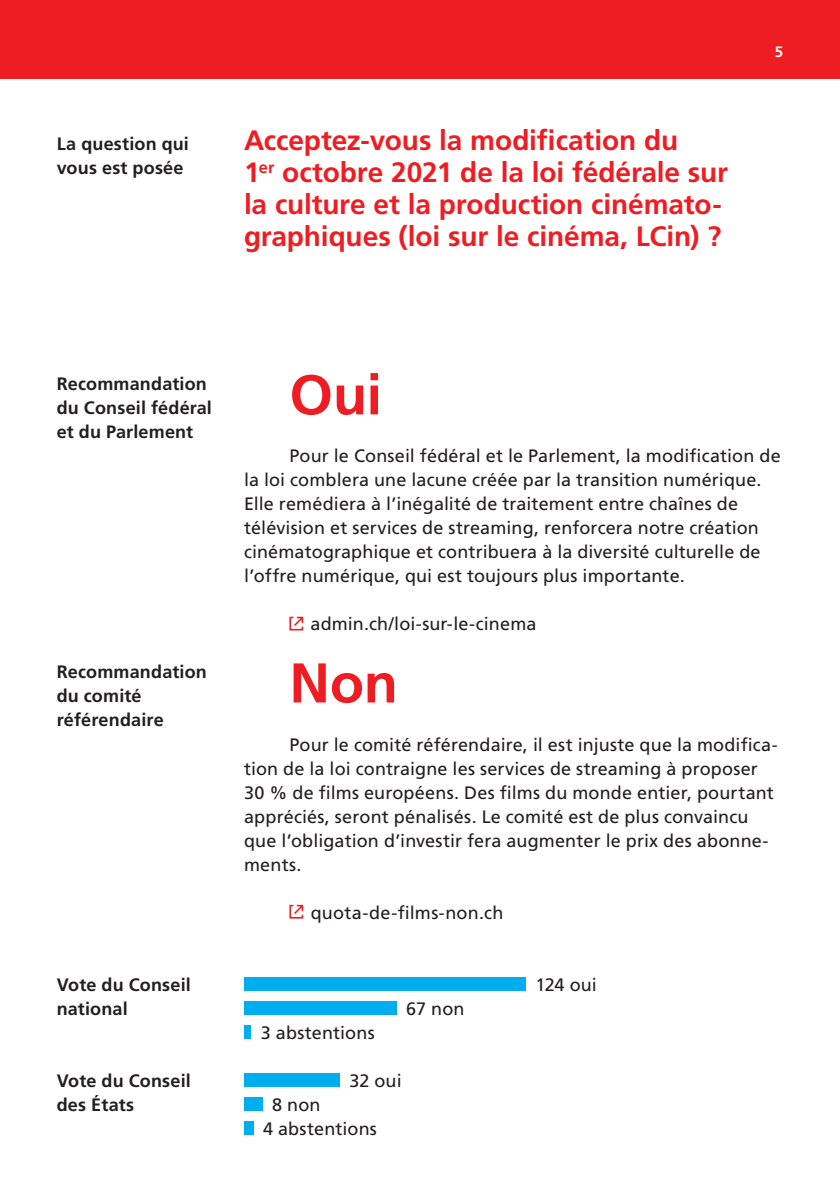
<style>
.page{position:relative;width:840px;height:1191px;background:#fff}
.page>*{position:absolute;margin:0;border:0;box-sizing:border-box;transform-origin:0 0}
.t1{font:700 56px "Frutiger LT Pro";letter-spacing:-.005em;color:#ee1d23}
.t2{font:700 28px/32px "Frutiger LT Pro";letter-spacing:-.005em;color:#ee1d23}
.t3{font:18px/24px "Frutiger LT Pro";letter-spacing:.005em;color:#231f20}
.t4{font:700 18px/24px "Frutiger LT Pro";letter-spacing:.01em;color:#231f20}
.t5{font:700 15px "Frutiger LT Pro";color:#fff}
</style>
<div class="page">
<div style="left:0;top:0;width:839px;height:78px;background:#ee1d23"></div>
<svg style="left:289px;top:616px;width:14px;height:14px"></svg>
<svg style="left:289px;top:904px;width:14px;height:14px"></svg>
<div style="left:244px;top:977px;width:281px;height:13px;background:#00aeef"></div>
<div style="left:244px;top:1001px;width:152px;height:13px;background:#00aeef"></div>
<div style="left:244px;top:1025px;width:7px;height:13px;background:#00aeef"></div>
<div style="left:244px;top:1073px;width:95px;height:13px;background:#00aeef"></div>
<div style="left:244px;top:1097px;width:18px;height:13px;background:#00aeef"></div>
<div style="left:244px;top:1121px;width:9px;height:13px;background:#00aeef"></div>
<p class="t4" style="left:57px;top:132px;width:134px">La question qui vous est posée</p>
<h2 class="t2" style="left:244px;top:125px;width:485px">Acceptez-vous la modification du<br>1<sup>er</sup> octobre 2021 de la loi fédérale sur la culture et la production cinémato&shy;graphiques (loi sur le cinéma, LCin) ?</h2>
<p class="t5" style="left:774px;top:43px;width:10px">5</p>
<p class="t4" style="left:57px;top:372px;width:157px">Recommandation du Conseil fédéral et du Parlement</p>
<p class="t4" style="left:57px;top:660px;width:152px">Recommandation du comité référendaire</p>
<p class="t4" style="left:57px;top:972px;width:135px">Vote du Conseil national</p>
<p class="t4" style="left:57px;top:1068px;width:135px">Vote du Conseil des États</p>
<h1 class="t1" style="left:289px;top:362px;width:94px">Oui</h1>
<p class="t3" style="left:244px;top:444px;width:538px;text-indent:45px">Pour le Conseil fédéral et le Parlement, la modification de la loi comblera une lacune créée par la transition numérique.<br>Elle remédiera à l’inégalité de traitement entre chaînes de télévision et services de streaming, renforcera notre création cinématographique et contribuera à la diversité culturelle de l’offre numérique, qui est toujours plus importante.</p>
<p class="t3" style="left:310px;top:612px;width:227px">admin.ch/loi-sur-le-cinema</p>
<h1 class="t1" style="left:289px;top:650px;width:110px">Non</h1>
<p class="t3" style="left:244px;top:732px;width:535px;text-indent:45px">Pour le comité référendaire, il est injuste que la modifica&shy;tion de la loi contraigne les services de streaming à proposer 30 % de films européens. Des films du monde entier, pourtant appréciés, seront pénalisés. Le comité est de plus convaincu que l’obligation d’investir fera augmenter le prix des abonne&shy;ments.</p>
<p class="t3" style="left:310px;top:900px;width:194px">quota-de-films-non.ch</p>
<p class="t3" style="left:406px;top:996px;width:60px">67 non</p>
<p class="t3" style="left:261px;top:1020px;width:115px">3 abstentions</p>
<p class="t3" style="left:349px;top:1068px;width:54px">32 oui</p>
<p class="t3" style="left:263px;top:1092px;width:115px;text-indent:9px">8 non<br>4 abstentions</p>
<p class="t3" style="left:535px;top:972px;width:63px">124 oui</p>
</div>
